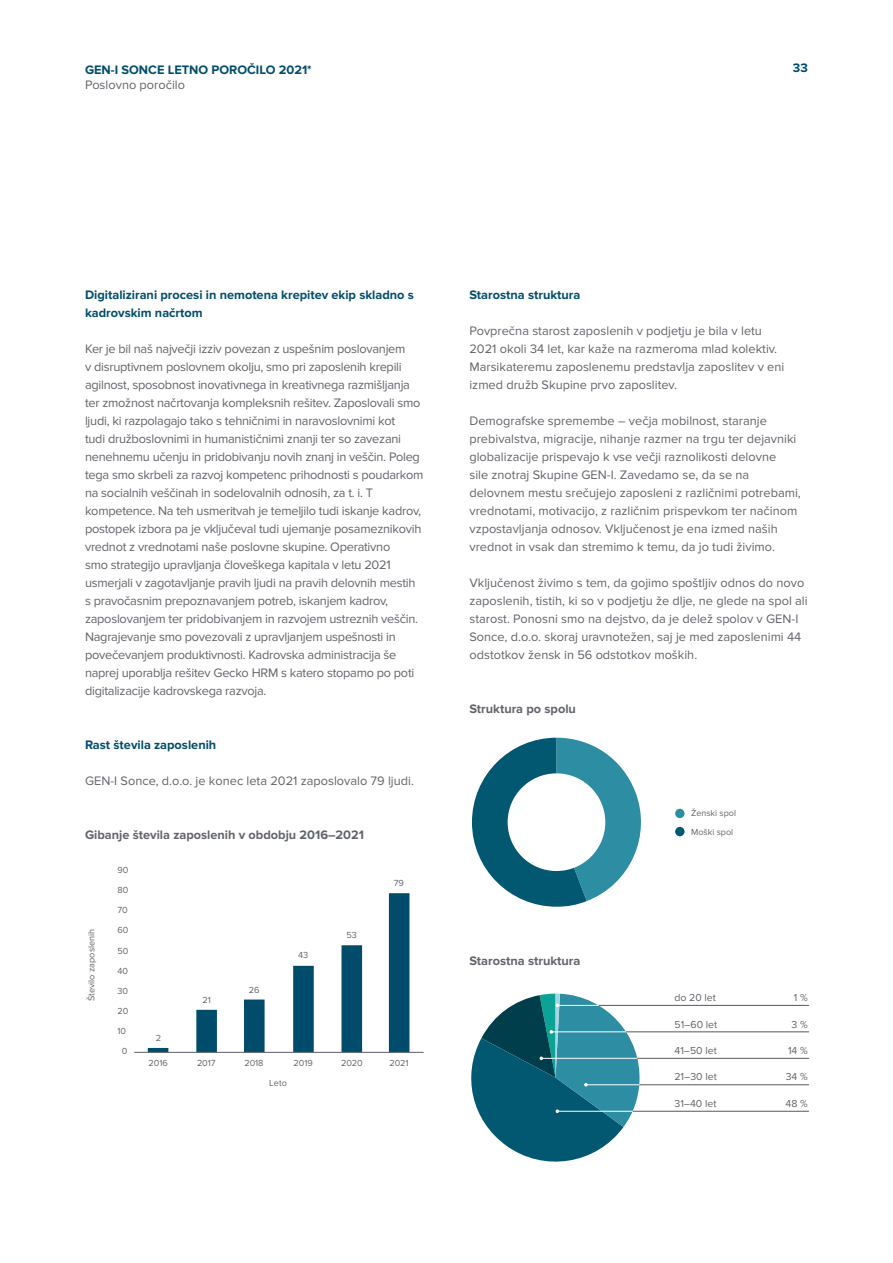
<style>
.page{position:relative;width:893px;height:1263px;background:#fff}
.page>*{position:absolute;margin:0;border:0;box-sizing:border-box;transform-origin:0 0}
.t1{font:12.75px/18px "Proxima Nova";letter-spacing:-.02em;color:#61646a}
.t2{font:12.75px/18px "Proxima Nova";color:#61646a}
.t3{font:700 12.75px/18px "Proxima Nova";color:#004d6a}
.t4{font:700 12.75px "Proxima Nova";color:#61646a}
.t5{font:10.5px "Proxima Nova";color:#61646a}
.t6{font:9.15px "Proxima Nova";letter-spacing:-.005em;color:#61646a}
.t7{font:9px/18.1px "Proxima Nova";color:#61646a}
</style>
<div class="page">
<svg style="left:472px;top:738px;width:169px;height:169px"></svg>
<div style="left:508px;top:773px;width:97px;height:98px;background:#fff;border-radius:50%"></div>
<div style="left:675px;top:809px;width:9px;height:9px;background:#2d8da3;border-radius:50%"></div>
<div style="left:675px;top:827px;width:9px;height:9px;background:#025771;border-radius:50%"></div>
<hr style="left:598px;top:1005px;width:211px;height:1px;background:#595857">
<hr style="left:639px;top:1084px;width:170px;height:1px;background:#595857">
<hr style="left:632px;top:1111px;width:177px;height:1px;background:#595857">
<hr style="left:637px;top:1058px;width:172px;height:1px;background:#595857">
<hr style="left:626px;top:1031px;width:183px;height:1px;background:#595857">
<svg style="left:471px;top:993px;width:171px;height:169px"></svg>
<svg style="left:148px;top:893px;width:261px;height:159px"></svg>
<hr style="left:135px;top:1052px;width:288px;height:1px;background:#5b6067">
<p class="t3" style="left:85px;top:61px;width:228px">GEN-I SONCE LETNO POROČILO 2021*</p>
<p class="t2" style="left:85px;top:76px;width:101px">Poslovno poročilo</p>
<p class="t3" style="left:793px;top:59px;width:16px">33</p>
<p class="t3" style="left:85px;top:286px;width:330px">Digitalizirani procesi in nemotena krepitev ekip skladno s kadrovskim načrtom</p>
<p class="t1" style="left:85px;top:340px;width:340px">Ker je bil naš največji izziv povezan z uspešnim poslovanjem<br>v disruptivnem poslovnem okolju, smo pri zaposlenih krepili agilnost, sposobnost inovativnega in kreativnega razmišljanja ter zmožnost načrtovanja kompleksnih rešitev. Zaposlovali smo ljudi, ki razpolagajo tako s tehničnimi in naravoslovnimi kot<br>tudi družboslovnimi in humanističnimi znanji ter so zavezani nenehnemu učenju in pridobivanju novih znanj in veščin. Poleg tega smo skrbeli za razvoj kompetenc prihodnosti s poudarkom na socialnih veščinah in sodelovalnih odnosih, za t. i. T kompetence. Na teh usmeritvah je temeljilo tudi iskanje kadrov, postopek izbora pa je vključeval tudi ujemanje posameznikovih vrednot z vrednotami naše poslovne skupine. Operativno<br>smo strategijo upravljanja človeškega kapitala v letu 2021 usmerjali v zagotavljanje pravih ljudi na pravih delovnih mestih s pravočasnim prepoznavanjem potreb, iskanjem kadrov, zaposlovanjem ter pridobivanjem in razvojem ustreznih veščin.<br>Nagrajevanje smo povezovali z upravljanjem uspešnosti in povečevanjem produktivnosti. Kadrovska administracija še naprej uporablja rešitev Gecko HRM s katero stopamo po poti digitalizacije kadrovskega razvoja.</p>
<p class="t3" style="left:85px;top:736px;width:133px">Rast števila zaposlenih</p>
<p class="t2" style="left:85px;top:772px;width:330px">GEN-I Sonce, d.o.o. je konec leta 2021 zaposlovalo 79 ljudi.</p>
<p class="t4" style="left:85px;top:828px;width:281px">Gibanje števila zaposlenih v obdobju 2016–2021</p>
<p class="t6" style="left:85px;top:1001px;width:74px;rotate:-90deg">Število zaposlenih</p>
<p class="t6" style="left:117px;top:863px;width:12px">90</p>
<p class="t6" style="left:117px;top:883px;width:12px">80</p>
<p class="t6" style="left:117px;top:903px;width:12px">70</p>
<p class="t6" style="left:117px;top:923px;width:12px">60</p>
<p class="t6" style="left:117px;top:944px;width:12px">50</p>
<p class="t6" style="left:117px;top:964px;width:12px">40</p>
<p class="t6" style="left:117px;top:984px;width:12px">30</p>
<p class="t6" style="left:117px;top:1004px;width:12px">20</p>
<p class="t6" style="left:117px;top:1024px;width:10px">10</p>
<p class="t6" style="left:122px;top:1044px;width:7px">0</p>
<p class="t6" style="left:156px;top:1031px;width:7px">2</p>
<p class="t6" style="left:202px;top:993px;width:10px">21</p>
<p class="t6" style="left:249px;top:983px;width:12px">26</p>
<p class="t6" style="left:298px;top:948px;width:12px">43</p>
<p class="t6" style="left:346px;top:928px;width:12px">53</p>
<p class="t6" style="left:394px;top:876px;width:12px">79</p>
<p class="t6" style="left:148px;top:1056px;width:21px">2016</p>
<p class="t6" style="left:197px;top:1056px;width:20px">2017</p>
<p class="t6" style="left:244px;top:1056px;width:21px">2018</p>
<p class="t6" style="left:294px;top:1056px;width:21px">2019</p>
<p class="t6" style="left:341px;top:1056px;width:23px">2020</p>
<p class="t6" style="left:389px;top:1056px;width:21px">2021</p>
<p class="t6" style="left:269px;top:1076px;width:19px">Leto</p>
<p class="t3" style="left:469px;top:286px;width:112px">Starostna struktura</p>
<p class="t2" style="left:469px;top:322px;width:316px">Povprečna starost zaposlenih v podjetju je bila v letu 2021 okoli 34 let, kar kaže na razmeroma mlad kolektiv.<br>Marsikateremu zaposlenemu predstavlja zaposlitev v eni izmed družb Skupine prvo zaposlitev.</p>
<p class="t2" style="left:469px;top:412px;width:333px">Demografske spremembe – večja mobilnost, staranje prebivalstva, migracije, nihanje razmer na trgu ter dejavniki globalizacije prispevajo k vse večji raznolikosti delovne<br>sile znotraj Skupine GEN-I. Zavedamo se, da se na delovnem mestu srečujejo zaposleni z različnimi potrebami, vrednotami, motivacijo, z različnim prispevkom ter načinom vzpostavljanja odnosov. Vključenost je ena izmed naših vrednot in vsak dan stremimo k temu, da jo tudi živimo.</p>
<p class="t2" style="left:469px;top:574px;width:340px">Vključenost živimo s tem, da gojimo spoštljiv odnos do novo zaposlenih, tistih, ki so v podjetju že dlje, ne glede na spol ali starost. Ponosni smo na dejstvo, da je delež spolov v GEN-I Sonce, d.o.o. skoraj uravnotežen, saj je med zaposlenimi 44 odstotkov žensk in 56 odstotkov moških.</p>
<p class="t4" style="left:469px;top:702px;width:108px">Struktura po spolu</p>
<p class="t4" style="left:469px;top:954px;width:112px">Starostna struktura</p>
<p class="t7" style="left:691px;top:804px;width:46px">Ženski spol<br>Moški spol</p>
<p class="t5" style="left:674px;top:990px;width:43px">do 20 let</p>
<p class="t5" style="left:794px;top:990px;width:15px">1 %</p>
<p class="t5" style="left:674px;top:1016px;width:44px">51–60 let</p>
<p class="t5" style="left:792px;top:1016px;width:18px">3 %</p>
<p class="t5" style="left:674px;top:1043px;width:44px">41–50 let</p>
<p class="t5" style="left:788px;top:1043px;width:21px">14 %</p>
<p class="t5" style="left:674px;top:1069px;width:44px">21–30 let</p>
<p class="t5" style="left:786px;top:1069px;width:24px">34 %</p>
<p class="t5" style="left:674px;top:1095px;width:43px">31–40 let</p>
<p class="t5" style="left:785px;top:1095px;width:24px">48 %</p>
</div>
